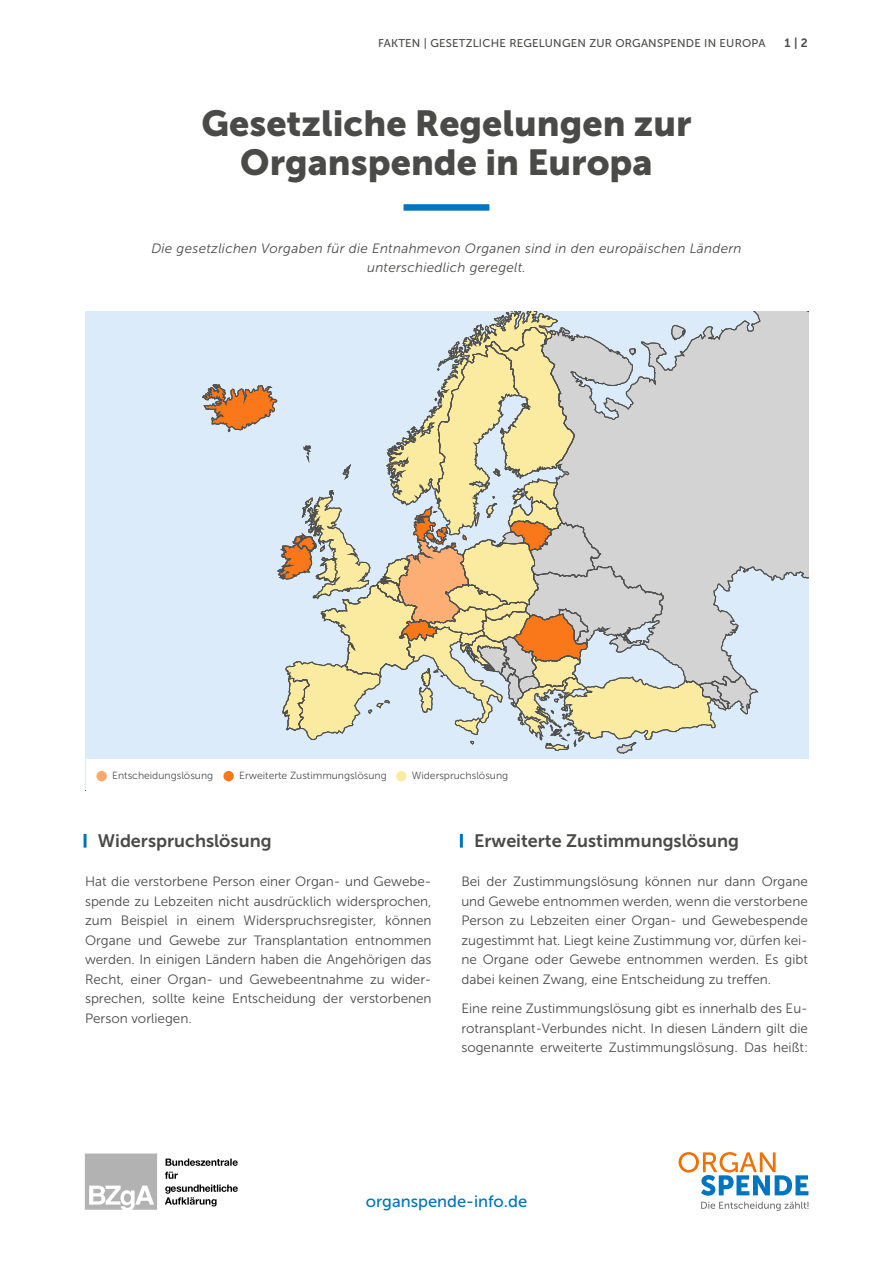
<style>
.page{position:relative;width:893px;height:1263px;background:#fff}
.page>*{position:absolute;margin:0;border:0;box-sizing:border-box;transform-origin:0 0}
.H1___zentriert{font:36px/39px "Museo Sans 900";color:#4a4a49;text-align:center}
.H2___Blau{font:18px "Museo Sans 700";color:#4a4a49}
.t1{font:16.5px "Museo Sans 500";color:#0075bf}
.Fliesstext{font:13.5px/19.5px "Museo Sans 300";color:#4a4a49;text-align:justify}
.Teasertext{font:italic 13.5px/19.5px "Museo Sans 300";letter-spacing:.02em;color:#4a4a49;text-align:center}
.t2{font:12px "Museo Sans 700";color:#4a4a49}
.t3{font:11.25px "Museo Sans 500";letter-spacing:.02em;color:#4a4a49}
.t4{font:10.35px "Museo Sans 300";color:#4f4f4e}
</style>
<div class="page">
<hr style="left:84px;top:834px;width:3px;height:14px;background:#0075bf">
<hr style="left:460px;top:834px;width:3px;height:14px;background:#0075bf">
<div style="left:86px;top:311px;width:722px;height:448px;background:#dcebfa"></div>
<svg style="left:758px;top:311px;width:50px;height:375px;background:#d4d9dd"></svg>
<div style="left:223px;top:771px;width:11px;height:10px;background:#fa7819;border-radius:50%"></div>
<div style="left:396px;top:771px;width:10px;height:10px;background:#faeba0;border-radius:50%"></div>
<div style="left:96px;top:771px;width:11px;height:10px;background:#fba86b;border-radius:50%"></div>
<svg style="left:202px;top:311px;width:556px;height:443px;background:#d8d7cd"></svg>
<div style="left:404px;top:204px;width:85px;height:7px;background:#0075bf"></div>
<svg style="left:165px;top:1158px;width:73px;height:48px"></svg>
<svg style="left:85px;top:1153px;width:72px;height:57px;background:#c1c0c0"></svg>
<svg style="left:679px;top:1152px;width:129px;height:44px"></svg>
<svg style="left:701px;top:1202px;width:107px;height:9px"></svg>
<p class="t3" style="left:378px;top:37px;width:389px">FAKTEN | GESETZLICHE REGELUNGEN ZUR ORGANSPENDE IN EUROPA</p>
<p class="t2" style="left:784px;top:36px;width:25px">1 | 2</p>
<p class="H1___zentriert" style="left:201px;top:103px;width:492px">Gesetzliche Regelungen zur<br>Organspende in Europa</p>
<p class="Teasertext" style="left:151px;top:238px;width:592px">Die gesetzlichen Vorgaben für die Entnahmevon Organen sind in den europäischen Ländern unterschiedlich geregelt.</p>
<p class="t4" style="left:112px;top:770px;width:103px">Entscheidungslösung</p>
<p class="t4" style="left:239px;top:770px;width:149px">Erweiterte Zustimmungslösung</p>
<p class="t4" style="left:412px;top:770px;width:98px">Widerspruchslösung</p>
<p class="H2___Blau" style="left:98px;top:831px;width:175px">Widerspruchslösung</p>
<p class="Fliesstext" style="left:85px;top:872px;width:348px">Hat die verstorbene Person einer Organ- und Gewebe&shy;spende zu Lebzeiten nicht ausdrücklich widersprochen, zum Beispiel in einem Widerspruchsregister, können Organe und Gewebe zur Transplantation entnommen werden. In einigen Ländern haben die Angehörigen das Recht, einer Organ- und Gewebeentnahme zu wider&shy;sprechen, sollte keine Entscheidung der verstorbenen Person vorliegen.</p>
<p class="H2___Blau" style="left:474px;top:831px;width:266px">Erweiterte Zustimmungslösung</p>
<p class="Fliesstext" style="left:461px;top:872px;width:348px">Bei der Zustimmungslösung können nur dann Organe und Gewebe entnommen werden, wenn die verstorbene Person zu Lebzeiten einer Organ- und Gewebespende zugestimmt hat. Liegt keine Zustimmung vor, dürfen kei&shy;ne Organe oder Gewebe entnommen werden. Es gibt dabei keinen Zwang, eine Entscheidung zu treffen.</p>
<p class="Fliesstext" style="left:461px;top:999px;width:348px">Eine reine Zustimmungslösung gibt es innerhalb des Eu&shy;rotransplant-Verbundes nicht. In diesen Ländern gilt die sogenannte erweiterte Zustimmungslösung. Das heißt:</p>
<p class="t1" style="left:366px;top:1192px;width:163px">organspende-info.de</p>
</div>
